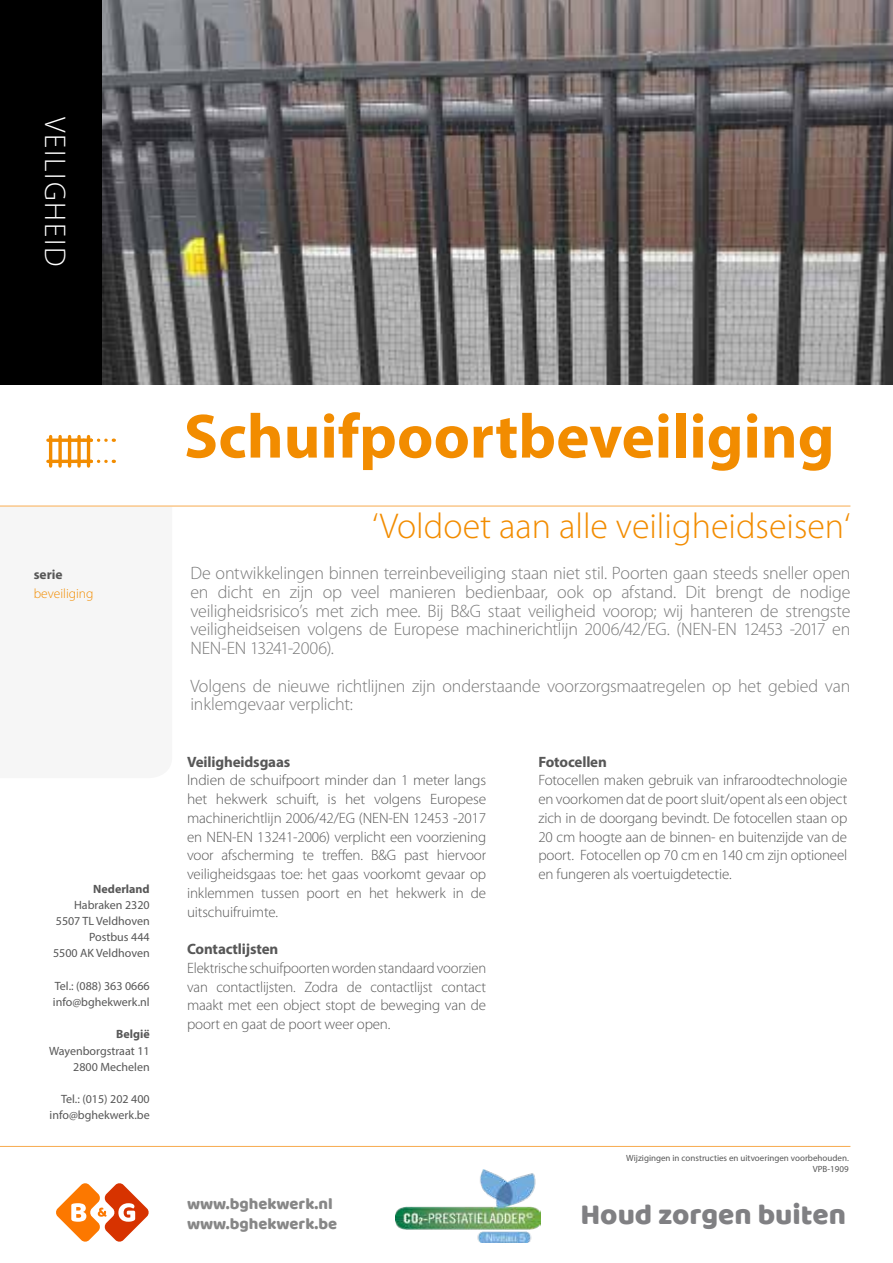
<style>
.page{position:relative;width:893px;height:1263px;background:#fff}
.page>*{position:absolute;margin:0;border:0;box-sizing:border-box;transform-origin:0 0}
.t1{font:700 63px "Myriad Pro";color:#f28c00}
.t2{font:300 36px "Myriad Pro";color:#f28c00}
.t3{font:300 30px "Myriad Pro";letter-spacing:.06em;color:#fff}
.t4{font:29.7px "Baloo";color:#808083}
.t5{font:300 18px/18.8px "Myriad Pro";letter-spacing:-.015em;color:#797979;text-align:justify}
.t6{font:16.5px/19.5px "Baloo";color:#878787}
.t7{font:300 15px/18.8px "Myriad Pro";letter-spacing:-.01em;color:#575757;text-align:justify}
.t8{font:700 15px "Myriad Pro";letter-spacing:-.01em;color:#575757}
.t9{font:300 13.5px "Myriad Pro";color:#f28c00}
.t10{font:700 13.5px "Myriad Pro";color:#575757}
.t11{font:12px/16.2px "Myriad Pro";color:#575757;text-align:right}
.t12{font:700 12px "Myriad Pro";color:#575757}
.t13{font:9px/10.8px "Myriad Pro";color:#575757;text-align:right}
</style>
<div class="page">
<div style="left:0;top:0;width:102px;height:385px;background:#000"></div>
<hr style="left:0;top:506px;width:850px;height:1px;background:#f7aa4e">
<hr style="left:0;top:1146px;width:850px;height:1px;background:#f7aa4e">
<hr style="left:49px;top:436px;width:3px;height:30px;background:#f28c00">
<svg style="left:58px;top:436px;width:4px;height:30px"></svg>
<hr style="left:68px;top:436px;width:3px;height:30px;background:#f28c00">
<svg style="left:77px;top:436px;width:4px;height:30px"></svg>
<hr style="left:87px;top:436px;width:3px;height:30px;background:#f28c00">
<hr style="left:48px;top:460px;width:43px;height:3px;background:#f28c00">
<svg style="left:91px;top:460px;width:15px;height:3px"></svg>
<svg style="left:48px;top:438px;width:20px;height:4px"></svg>
<svg style="left:71px;top:438px;width:35px;height:4px"></svg>
<img style="left:102px;top:0;width:791px;height:385px">
<img style="left:395px;top:1169px;width:145px;height:73px">
<svg style="left:56px;top:1183px;width:93px;height:59px"></svg>
<h3 class="t3" style="left:73px;top:117px;width:150px;rotate:90deg">VEILIGHEID</h3>
<p class="t10" style="left:34px;top:566px;width:30px">serie</p>
<p class="t9" style="left:34px;top:585px;width:61px">beveiliging</p>
<p class="t12" style="left:93px;top:881px;width:58px">Nederland</p>
<p class="t11" style="left:53px;top:896px;width:98px">Habraken 2320<br>5507 TL Veldhoven<br>Postbus 444<br>5500 AK Veldhoven</p>
<p class="t11" style="left:53px;top:977px;width:98px;text-align:left">Tel.: (088) 363 0666 info@bghekwerk.nl</p>
<p class="t12" style="left:116px;top:1026px;width:35px">België</p>
<p class="t11" style="left:49px;top:1042px;width:102px">Wayenborgstraat 11<br>2800 Mechelen</p>
<p class="t11" style="left:50px;top:1091px;width:102px">Tel.: (015) 202 400 info@bghekwerk.be</p>
<h1 class="t1" style="left:184px;top:395px;width:652px">Schuifpoortbeveiliging</h1>
<h2 class="t2" style="left:372px;top:504px;width:480px">‘Voldoet aan alle veiligheidseisen‘</h2>
<p class="t5" style="left:190px;top:563px;width:661px">De ontwikkelingen binnen terreinbeveiliging staan niet stil. Poorten gaan steeds sneller open en dicht en zijn op veel manieren bedienbaar, ook op afstand. Dit brengt de nodige veiligheidsrisico’s met zich mee. Bij B&amp;G staat veiligheid voorop; wij hanteren de strengste veiligheidseisen volgens de Europese machinerichtlijn 2006/42/EG. (NEN-EN 12453 -2017 en NEN-EN 13241-2006).</p>
<p class="t5" style="left:190px;top:676px;width:661px">Volgens de nieuwe richtlijnen zijn onderstaande voorzorgsmaatregelen op het gebied van inklemgevaar verplicht:</p>
<p class="t8" style="left:187px;top:752px;width:105px">Veiligheidsgaas</p>
<p class="t7" style="left:187px;top:771px;width:301px">lndien de schuifpoort minder dan 1 meter langs het hekwerk schuift, is het volgens Europese machinerichtlijn 2006/42/EG (NEN-EN 12453 -2017 en NEN-EN 13241-2006) verplicht een voorziening voor afscherming te treffen. B&amp;G past hiervoor veiligheidsgaas toe: het gaas voorkomt gevaar op inklemmen tussen poort en het hekwerk in de uitschuifruimte.</p>
<p class="t8" style="left:187px;top:939px;width:93px">Contactlijsten</p>
<p class="t7" style="left:187px;top:958px;width:301px">Elektrische schuifpoorten worden standaard voorzien van contactlijsten. Zodra de contactlijst contact maakt met een object stopt de beweging van de poort en gaat de poort weer open.</p>
<p class="t6" style="left:187px;top:1193px;width:152px">www.bghekwerk.nl www.bghekwerk.be</p>
<p class="t8" style="left:538px;top:752px;width:70px">Fotocellen</p>
<p class="t7" style="left:538px;top:771px;width:310px">Fotocellen maken gebruik van infraroodtechnologie en voorkomen dat de poort sluit/opent als een object zich in de doorgang bevindt. De fotocellen staan op 20 cm hoogte aan de binnen- en buitenzijde van de poort. Fotocellen op 70 cm en 140 cm zijn optioneel en fungeren als voertuigdetectie.</p>
<p class="t13" style="left:626px;top:1152px;width:224px">Wijzigingen in constructies en uitvoeringen voorbehouden.<br>VPB-1909</p>
<h3 class="t4" style="left:580px;top:1197px;width:267px">Houd zorgen buiten</h3>
</div>
